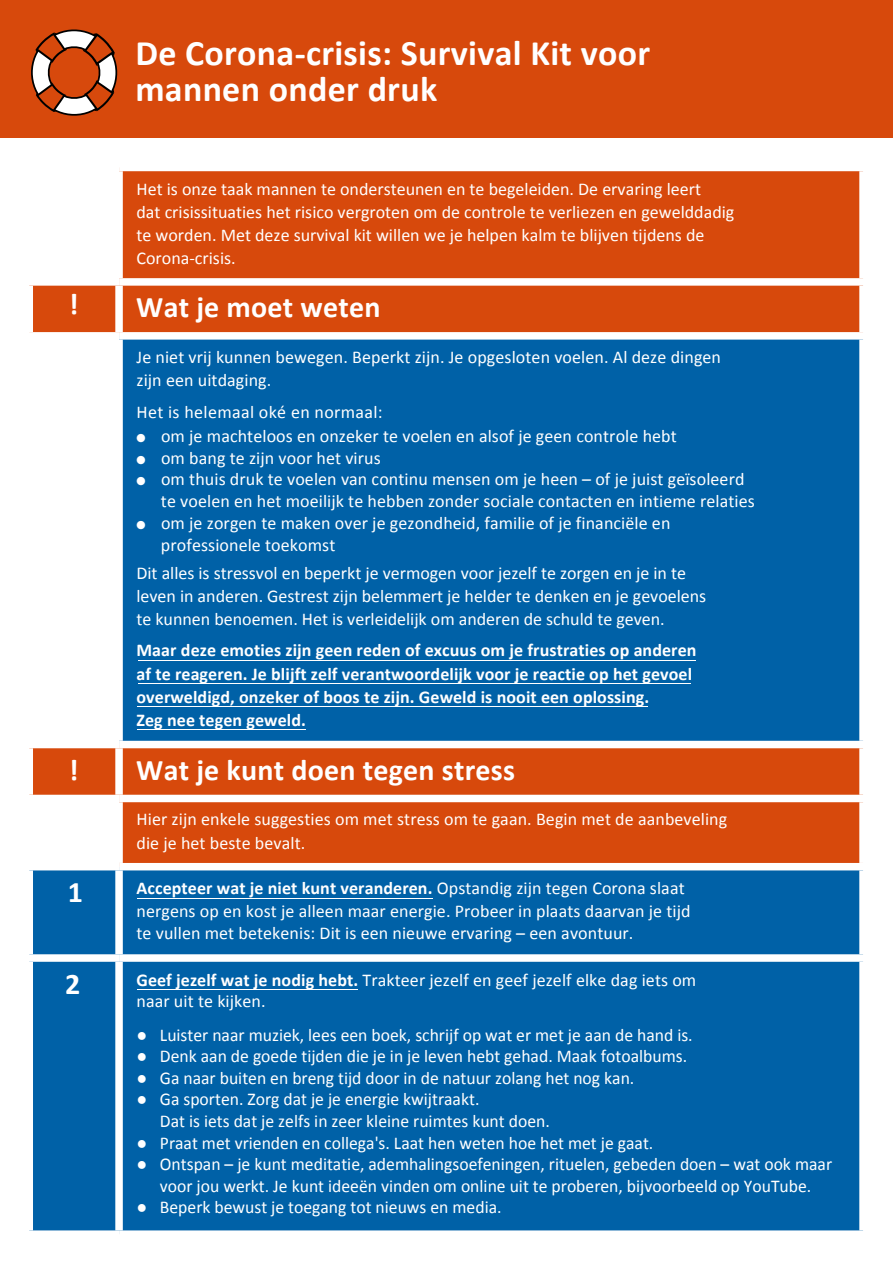
<style>
.page{position:relative;width:893px;height:1263px;background:#fff}
.page>*{position:absolute;margin:0;border:0;box-sizing:border-box;transform-origin:0 0}
.t1{font:700 36px/36.5px "Calibri";letter-spacing:.01em;color:#fff}
.t2{font:700 30px "Calibri";letter-spacing:.005em;color:#fff}
.t3{font:18px/23.1px "Calibri";color:#fff}
.t4{font:700 18px/23.1px "Calibri";letter-spacing:.005em;color:#fff}
.t5{font:18px "Calibri";letter-spacing:.02em;color:#fff}
.s1{font-weight:700}
</style>
<div class="page">
<div style="left:0;top:0;width:893px;height:138px;background:#d7490c"></div>
<svg style="left:33px;top:171px;width:826px;height:161px;fill:#d7490c"></svg>
<div style="left:33px;top:340px;width:826px;height:890px;background:#0061a7"></div>
<svg style="left:33px;top:748px;width:826px;height:115px;fill:#d7490c"></svg>
<div style="left:115px;top:171px;width:8px;height:107px;background:#fff"></div>
<div style="left:26px;top:278px;width:93px;height:8px;background:#fff"></div>
<div style="left:119px;top:278px;width:748px;height:8px;background:#fff"></div>
<div style="left:115px;top:286px;width:8px;height:46px;background:#fff"></div>
<div style="left:115px;top:340px;width:8px;height:401px;background:#fff"></div>
<div style="left:26px;top:741px;width:93px;height:7px;background:#fff"></div>
<div style="left:119px;top:741px;width:748px;height:7px;background:#fff"></div>
<div style="left:115px;top:748px;width:8px;height:47px;background:#fff"></div>
<div style="left:26px;top:795px;width:93px;height:7px;background:#fff"></div>
<div style="left:119px;top:795px;width:748px;height:7px;background:#fff"></div>
<div style="left:115px;top:802px;width:8px;height:61px;background:#fff"></div>
<div style="left:26px;top:863px;width:93px;height:7px;background:#fff"></div>
<div style="left:119px;top:863px;width:748px;height:7px;background:#fff"></div>
<div style="left:115px;top:870px;width:8px;height:84px;background:#fff"></div>
<div style="left:26px;top:954px;width:93px;height:8px;background:#fff"></div>
<div style="left:119px;top:954px;width:748px;height:8px;background:#fff"></div>
<div style="left:115px;top:962px;width:8px;height:268px;background:#fff"></div>
<hr style="left:137px;top:729px;width:169px;height:1px;background:#fff">
<hr style="left:138px;top:706px;width:510px;height:1px;background:#fff">
<hr style="left:138px;top:683px;width:553px;height:1px;background:#fff">
<hr style="left:138px;top:660px;width:557px;height:1px;background:#fff">
<hr style="left:137px;top:898px;width:295px;height:1px;background:#fff">
<hr style="left:137px;top:989px;width:221px;height:1px;background:#fff">
<svg style="left:31px;top:29px;width:87px;height:87px"></svg>
<h1 class="t1" style="left:135px;top:33px;width:516px">De Corona-crisis: Survival Kit voor mannen onder druk</h1>
<p class="t3" style="left:136px;top:177px;width:599px">Het is onze taak mannen te ondersteunen en te begeleiden. De ervaring leert<br>dat crisissituaties het risico vergroten om de controle te verliezen en gewelddadig te worden. Met deze survival kit willen we je helpen kalm te blijven tijdens de Corona-crisis.</p>
<h2 class="t2" style="left:69px;top:286px;width:11px">!</h2>
<h2 class="t2" style="left:136px;top:289px;width:246px">Wat je moet weten</h2>
<p class="t3" style="left:136px;top:346px;width:586px">Je niet vrij kunnen bewegen. Beperkt zijn. Je opgesloten voelen. Al deze dingen zijn een uitdaging.</p>
<p class="t5" style="left:136px;top:400px;width:248px">Het is helemaal oké en normaal:</p>
<p class="t3" style="left:136px;top:424px;width:542px">● om je machteloos en onzeker te voelen en alsof je geen controle hebt</p>
<p class="t3" style="left:136px;top:446px;width:246px">● om bang te zijn voor het virus</p>
<p class="t3" style="left:161px;top:469px;width:595px;line-height:21.8px;text-indent:-24px">● om thuis druk te voelen van continu mensen om je heen – of je juist geïsoleerd te voelen en het moeilijk te hebben zonder sociale contacten en intieme relaties</p>
<p class="t3" style="left:161px;top:512px;width:511px;line-height:21.8px;text-indent:-24px">● om je zorgen te maken over je gezondheid, familie of je financiële en professionele toekomst</p>
<p class="t3" style="left:136px;top:561px;width:571px">Dit alles is stressvol en beperkt je vermogen voor jezelf te zorgen en je in te leven in anderen. Gestrest zijn belemmert je helder te denken en je gevoelens te kunnen benoemen. Het is verleidelijk om anderen de schuld te geven.</p>
<p class="t4" style="left:136px;top:638px;width:562px">Maar deze emoties zijn geen reden of excuus om je frustraties op anderen af te reageren. Je blijft zelf verantwoordelijk voor je reactie op het gevoel overweldigd, onzeker of boos te zijn. Geweld is nooit een oplossing.<br>Zeg nee tegen geweld.</p>
<h2 class="t2" style="left:69px;top:751px;width:11px">!</h2>
<h2 class="t2" style="left:136px;top:751px;width:380px">Wat je kunt doen tegen stress</h2>
<p class="t3" style="left:136px;top:808px;width:592px">Hier zijn enkele suggesties om met stress om te gaan. Begin met de aanbeveling die je het beste bevalt.</p>
<h2 class="t2" style="left:68px;top:874px;width:17px">1</h2>
<p class="t3" style="left:136px;top:877px;width:556px;line-height:22.5px"><span class="s1">Accepteer wat je niet kunt veranderen.</span> Opstandig zijn tegen Corona slaat nergens op en kost je alleen maar energie. Probeer in plaats daarvan je tijd te vullen met betekenis: Dit is een nieuwe ervaring – een avontuur.</p>
<h2 class="t2" style="left:65px;top:965px;width:17px">2</h2>
<p class="t3" style="left:136px;top:969px;width:561px;line-height:21.6px"><span class="s1">Geef jezelf wat je nodig hebt.</span> Trakteer jezelf en geef jezelf elke dag iets om naar uit te kijken.</p>
<p class="t3" style="left:136px;top:1023px;width:558px">● Luister naar muziek, lees een boek, schrijf op wat er met je aan de hand is.</p>
<p class="t3" style="left:136px;top:1045px;width:552px">● Denk aan de goede tijden die je in je leven hebt gehad. Maak fotoalbums.</p>
<p class="t3" style="left:136px;top:1066px;width:499px">● Ga naar buiten en breng tijd door in de natuur zolang het nog kan.</p>
<p class="t3" style="left:160px;top:1088px;width:391px;line-height:21.6px;text-indent:-23px">● Ga sporten. Zorg dat je je energie kwijtraakt.<br>Dat is iets dat je zelfs in zeer kleine ruimtes kunt doen.</p>
<p class="t3" style="left:136px;top:1131px;width:518px">● Praat met vrienden en collega's. Laat hen weten hoe het met je gaat.</p>
<p class="t3" style="left:136px;top:1153px;width:697px;line-height:21.6px;text-align:center">● Ontspan – je kunt meditatie, ademhalingsoefeningen, rituelen, gebeden doen – wat ook maar voor jou werkt. Je kunt ideeën vinden om online uit te proberen, bijvoorbeeld op YouTube.</p>
<p class="t3" style="left:136px;top:1196px;width:367px">● Beperk bewust je toegang tot nieuws en media.</p>
</div>
